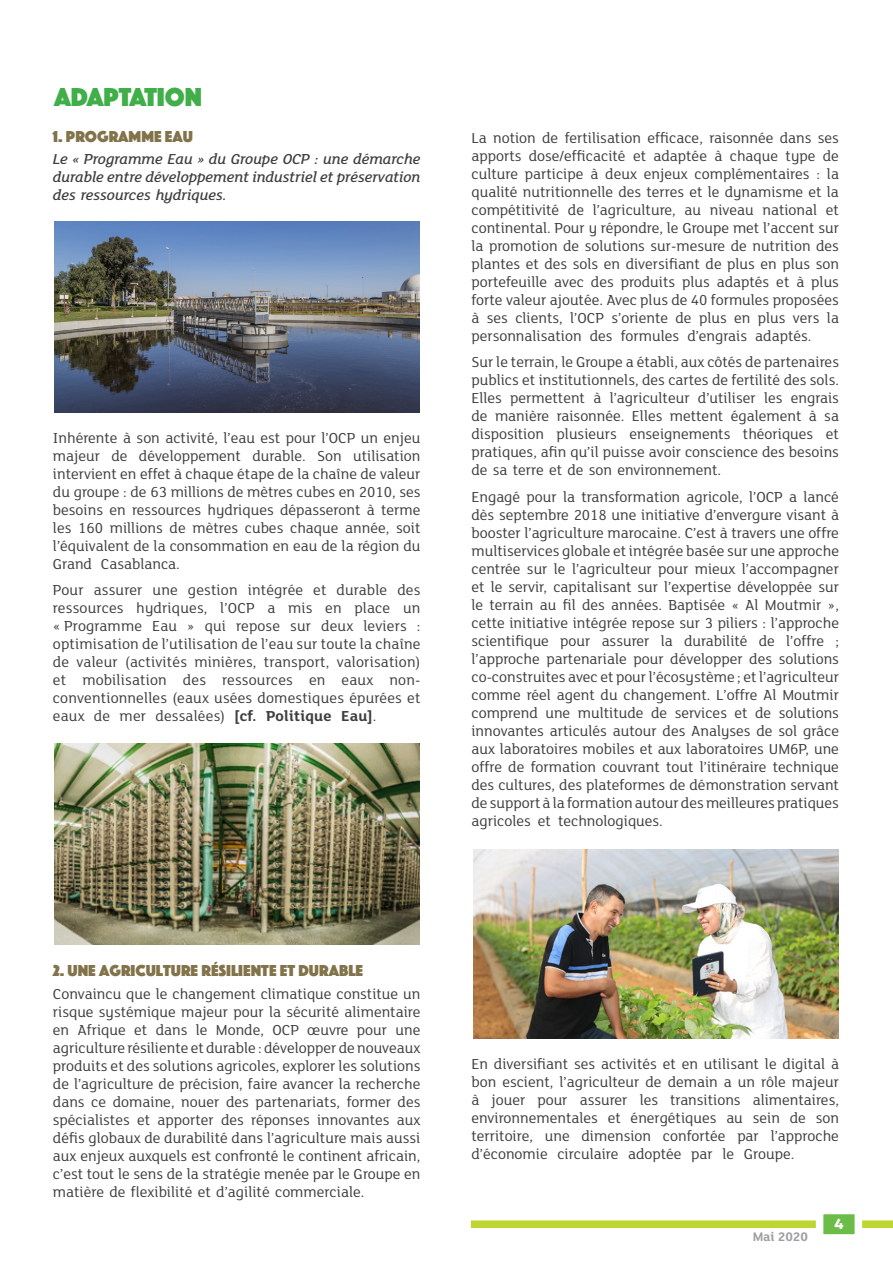
<style>
.page{position:relative;width:893px;height:1263px;background:#fff}
.page>*{position:absolute;margin:0;border:0;box-sizing:border-box;transform-origin:0 0}
.t1{font:27px "Phosphate Solid";color:#40ae49}
.t2{font:16.5px "Phosphate Solid";color:#82734a}
.t3{font:800 16.5px "FS Lola";color:#fff}
.t4{font:15.75px/18px "FS Lola";color:#3e3e3f;text-align:justify}
.t5{font:italic 500 15.75px/18px "FS Lola";color:#3e3e3f;text-align:justify}
.t6{font:700 13.5px "FS Lola";color:#9d9fa2}
.s1{font-weight:700}
</style>
<div class="page">
<div style="left:471px;top:1220px;width:422px;height:8px;background:#bed630"></div>
<svg style="left:812px;top:1214px;width:54px;height:21px"></svg>
<img style="left:54px;top:743px;width:366px;height:201px">
<img style="left:473px;top:849px;width:366px;height:189px">
<img style="left:54px;top:222px;width:366px;height:190px">
<h1 class="t1" style="left:54px;top:78px;width:150px">ADAPTATION</h1>
<p class="t2" style="left:53px;top:125px;width:142px">1. PROGRAMME EAU</p>
<p class="t5" style="left:53px;top:150px;width:369px">Le « Programme Eau » du Groupe OCP : une démarche durable entre développement industriel et préservation des ressources hydriques.</p>
<p class="t4" style="left:53px;top:428px;width:369px">Inhérente à son activité, l’eau est pour l’OCP un enjeu majeur de développement durable. Son utilisation intervient en effet à chaque étape de la chaîne de valeur du groupe : de 63 millions de mètres cubes en 2010, ses besoins en ressources hydriques dépasseront à terme les 160 millions de mètres cubes chaque année, soit l’équivalent de la consommation en eau de la région du Grand Casablanca.</p>
<p class="t4" style="left:53px;top:580px;width:369px">Pour assurer une gestion intégrée et durable des ressources hydriques, l’OCP a mis en place un « Programme Eau » qui repose sur deux leviers : optimisation de l’utilisation de l’eau sur toute la chaîne de valeur (activités minières, transport, valorisation) et mobilisation des ressources en eaux non&shy;conventionnelles (eaux usées domestiques épurées et eaux de mer dessalées) <span class="s1">[cf. Politique Eau]</span>.</p>
<p class="t4" style="left:471px;top:128px;width:369px">La notion de fertilisation efficace, raisonnée dans ses apports dose/efficacité et adaptée à chaque type de culture participe à deux enjeux complémentaires : la qualité nutritionnelle des terres et le dynamisme et la compétitivité de l’agriculture, au niveau national et continental. Pour y répondre, le Groupe met l’accent sur la promotion de solutions sur-mesure de nutrition des plantes et des sols en diversifiant de plus en plus son portefeuille avec des produits plus adaptés et à plus forte valeur ajoutée. Avec plus de 40 formules proposées à ses clients, l’OCP s’oriente de plus en plus vers la personnalisation des formules d’engrais adaptés.</p>
<p class="t4" style="left:471px;top:353px;width:369px">Sur le terrain, le Groupe a établi, aux côtés de partenaires publics et institutionnels, des cartes de fertilité des sols.<br>Elles permettent à l’agriculteur d’utiliser les engrais de manière raisonnée. Elles mettent également à sa disposition plusieurs enseignements théoriques et pratiques, afin qu’il puisse avoir conscience des besoins de sa terre et de son environnement.</p>
<p class="t4" style="left:471px;top:487px;width:369px">Engagé pour la transformation agricole, l’OCP a lancé dès septembre 2018 une initiative d’envergure visant à booster l’agriculture marocaine. C’est à travers une offre multiservices globale et intégrée basée sur une approche centrée sur le l’agriculteur pour mieux l’accompagner et le servir, capitalisant sur l’expertise développée sur le terrain au fil des années. Baptisée « Al Moutmir », cette initiative intégrée repose sur 3 piliers : l’approche scientifique pour assurer la durabilité de l’offre ; l’approche partenariale pour développer des solutions co-construites avec et pour l’écosystème ; et l’agriculteur comme réel agent du changement. L’offre Al Moutmir comprend une multitude de services et de solutions innovantes articulés autour des Analyses de sol grâce aux laboratoires mobiles et aux laboratoires UM6P, une offre de formation couvrant tout l’itinéraire technique des cultures, des plateformes de démonstration servant de support à la formation autour des meilleures pratiques agricoles et technologiques.</p>
<p class="t2" style="left:53px;top:959px;width:312px">2. UNE AGRICULTURE RÉSILIENTE ET DURABLE</p>
<p class="t4" style="left:53px;top:984px;width:369px">Convaincu que le changement climatique constitue un risque systémique majeur pour la sécurité alimentaire en Afrique et dans le Monde, OCP œuvre pour une agriculture résiliente et durable : développer de nouveaux produits et des solutions agricoles, explorer les solutions de l’agriculture de précision, faire avancer la recherche dans ce domaine, nouer des partenariats, former des spécialistes et apporter des réponses innovantes aux défis globaux de durabilité dans l’agriculture mais aussi aux enjeux auxquels est confronté le continent africain, c’est tout le sens de la stratégie menée par le Groupe en matière de flexibilité et d’agilité commerciale.</p>
<p class="t4" style="left:471px;top:1054px;width:369px">En diversifiant ses activités et en utilisant le digital à bon escient, l’agriculteur de demain a un rôle majeur à jouer pour assurer les transitions alimentaires, environnementales et énergétiques au sein de son territoire, une dimension confortée par l’approche d’économie circulaire adoptée par le Groupe.</p>
<p class="t6" style="left:753px;top:1227px;width:57px">Mai 2020</p>
<p class="t3" style="left:834px;top:1212px;width:11px">4</p>
</div>
